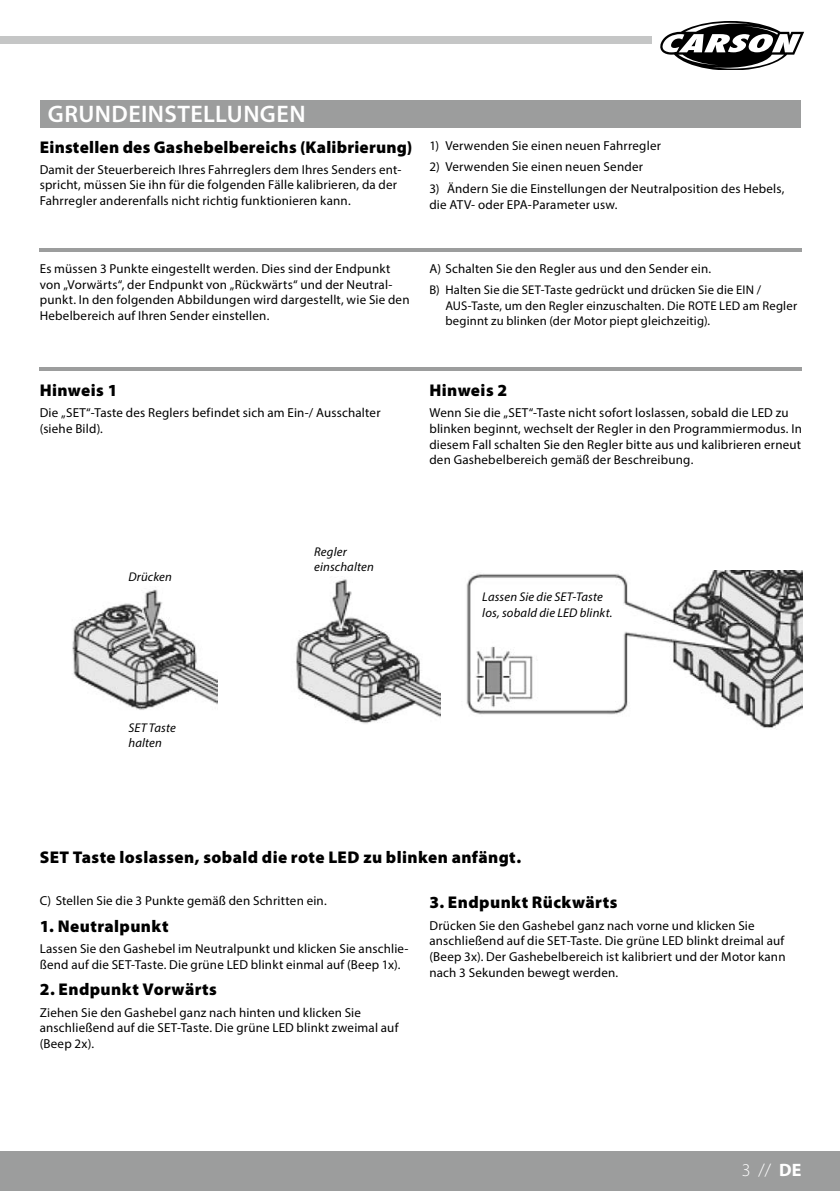
<style>
.page{position:relative;width:840px;height:1191px;background:#fff}
.page>*{position:absolute;margin:0;border:0;box-sizing:border-box;transform-origin:0 0}
.t1{font:600 24px "Myriad Pro";letter-spacing:.015em;color:#fff}
.t2{font:300 18px "Myriad Pro";color:#fff}
.t3{font:900 17px "Myriad Pro";letter-spacing:.025em;color:#000}
.t4{font:13px/15.6px "Myriad Pro";letter-spacing:.015em;color:#000}
.t5{font:12.6px/15.2px "Myriad Pro";letter-spacing:.015em;color:#000}
.t6{font:italic 12.6px/15.2px "Myriad Pro";letter-spacing:.015em;color:#000}
.s1{font-weight:700}
</style>
<div class="page">
<div style="left:0;top:1151px;width:839px;height:40px;background:#9c9d9d"></div>
<div style="left:0;top:36px;width:651px;height:8px;background:#c5c6c6"></div>
<svg style="left:660px;top:21px;width:144px;height:49px"></svg>
<img style="left:72px;top:589px;width:146px;height:121px">
<img style="left:296px;top:579px;width:144px;height:145px">
<img style="left:466px;top:571px;width:335px;height:158px">
<div style="left:40px;top:100px;width:759px;height:28px;background:#9c9d9d"></div>
<hr style="left:40px;top:248px;width:761px;height:3px;background:#9c9d9d">
<hr style="left:40px;top:367px;width:761px;height:4px;background:#9c9d9d">
<h1 class="t1" style="left:48px;top:99px;width:259px">GRUNDEINSTELLUNGEN</h1>
<h3 class="t3" style="left:40px;top:135px;width:374px">Einstellen des Gashebelbereichs (Kalibrierung)</h3>
<p class="t4" style="left:40px;top:161px;width:363px">Damit der Steuerbereich Ihres Fahrreglers dem Ihres Senders ent&shy;spricht, müssen Sie ihn für die folgenden Fälle kalibrieren, da der<br>Fahrregler anderenfalls nicht richtig funktionieren kann.</p>
<p class="t4" style="left:429px;top:137px;width:233px">1) Verwenden Sie einen neuen Fahrregler</p>
<p class="t4" style="left:429px;top:159px;width:215px">2) Verwenden Sie einen neuen Sender</p>
<p class="t4" style="left:429px;top:181px;width:356px">3) Ändern Sie die Einstellungen der Neutralposition des Hebels, die ATV- oder EPA-Parameter usw.</p>
<p class="t4" style="left:40px;top:261px;width:371px">Es müssen 3 Punkte eingestellt werden. Dies sind der Endpunkt von „Vorwärts“, der Endpunkt von „Rückwärts“ und der Neutral&shy;punkt. In den folgenden Abbildungen wird dargestellt, wie Sie den Hebelbereich auf Ihren Sender einstellen.</p>
<p class="t4" style="left:429px;top:261px;width:283px">A) Schalten Sie den Regler aus und den Sender ein.</p>
<p class="t5" style="left:445px;top:282px;width:353px;text-indent:-16px">B) Halten Sie die SET-Taste gedrückt und drücken Sie die EIN /<br>AUS-Taste, um den Regler einzuschalten. Die ROTE LED am Regler beginnt zu blinken (der Motor piept gleichzeitig).</p>
<h3 class="t3" style="left:40px;top:379px;width:79px">Hinweis 1</h3>
<p class="t4" style="left:40px;top:405px;width:342px">Die „SET“-Taste des Reglers befindet sich am Ein-/ Ausschalter (siehe Bild).</p>
<p class="t6" style="left:128px;top:569px;width:45px">Drücken</p>
<p class="t6" style="left:128px;top:720px;width:49px">SET Taste halten</p>
<p class="t6" style="left:314px;top:544px;width:61px">Regler einschalten</p>
<h3 class="t3" style="left:429px;top:379px;width:79px">Hinweis 2</h3>
<p class="t4" style="left:429px;top:405px;width:374px">Wenn Sie die „SET“-Taste nicht sofort loslassen, sobald die LED zu blinken beginnt, wechselt der Regler in den Programmiermodus. In diesem Fall schalten Sie den Regler bitte aus und kalibrieren erneut den Gashebelbereich gemäß der Beschreibung.</p>
<p class="t6" style="left:482px;top:589px;width:132px">Lassen Sie die SET-Taste los, sobald die LED blinkt.</p>
<h3 class="t3" style="left:40px;top:845px;width:482px">SET Taste loslassen, sobald die rote LED zu blinken anfängt.</h3>
<p class="t4" style="left:40px;top:893px;width:288px">C) Stellen Sie die 3 Punkte gemäß den Schritten ein.</p>
<h3 class="t3" style="left:40px;top:914px;width:130px">1. Neutralpunkt</h3>
<p class="t4" style="left:40px;top:941px;width:370px">Lassen Sie den Gashebel im Neutralpunkt und klicken Sie anschlie&shy;ßend auf die SET-Taste. Die grüne LED blinkt einmal auf (Beep 1x).</p>
<h3 class="t3" style="left:40px;top:978px;width:178px">2. Endpunkt Vorwärts</h3>
<p class="t4" style="left:40px;top:1004px;width:360px">Ziehen Sie den Gashebel ganz nach hinten und klicken Sie anschließend auf die SET-Taste. Die grüne LED blinkt zweimal auf (Beep 2x).</p>
<h3 class="t3" style="left:429px;top:891px;width:189px">3. Endpunkt Rückwärts</h3>
<p class="t4" style="left:429px;top:917px;width:357px">Drücken Sie den Gashebel ganz nach vorne und klicken Sie anschließend auf die SET-Taste. Die grüne LED blinkt dreimal auf (Beep 3x). Der Gashebelbereich ist kalibriert und der Motor kann nach 3 Sekunden bewegt werden.</p>
<h2 class="t2" style="left:741px;top:1159px;width:61px">3 // <span class="s1">DE</span></h2>
</div>
